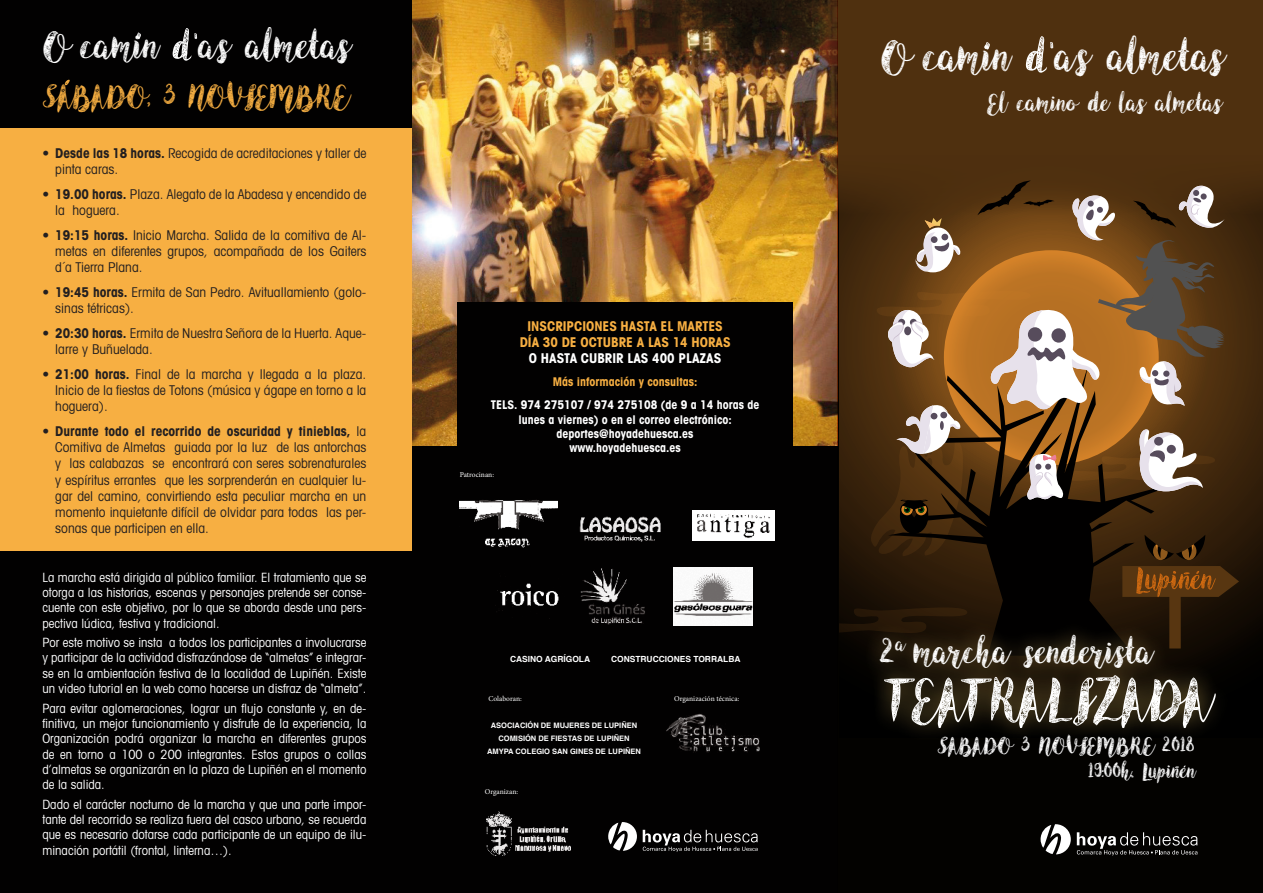
<style>
.page{position:relative;width:1263px;height:893px;background:#fff}
.page>*{position:absolute;margin:0;border:0;box-sizing:border-box;transform-origin:0 0}
.t1{font:54.75px "Angeline Vintage";color:#fff}
.t2{font:44.7px "Angeline Vintage";color:#fff}
.t3{font:40.05px "Angeline Vintage";color:#fff}
.t4{font:36.45px "Angeline Vintage";color:#fff}
.t5{font:30.6px "Angeline Vintage";color:#f7af42}
.t6{font:25.5px "Angeline Vintage";color:#fff}
.t7{font:21.9px "Angeline Vintage";color:#fff}
.t8{font:condensed 13.5px/16.2px "Avant Garde";color:#231f20}
.t9{font:700 condensed 13.5px/16.2px "Avant Garde";color:#f7af42;text-align:center}
.t10{font:700 condensed 13.5px "Avant Garde";color:#fff}
.t11{font:condensed 12.75px/15.3px "Avant Garde";color:#fff;text-align:justify}
.t12{font:700 condensed 12px/14.4px "Avant Garde";color:#fff;text-align:center}
.t13{font:700 condensed 12px "Avant Garde";color:#f7af42}
.t14{font:700 8.4px "Helvetica";color:#fff}
.t15{font:700 7.5px "Helvetica";color:#fff}
.t16{font:7.5px "Minion Pro";color:#fff}
.s1{font-weight:700}
</style>
<div class="page">
<div style="left:0;top:0;width:412px;height:893px;background:#f7af42"></div>
<div style="left:0;top:551px;width:412px;height:342px;background:#020101"></div>
<div style="left:0;top:0;width:412px;height:127px;background:#020101"></div>
<img style="left:412px;top:0;width:426px;height:446px">
<div style="left:412px;top:446px;width:426px;height:447px;background:#020101"></div>
<div style="left:457px;top:302px;width:336px;height:170px;background:#020101"></div>
<svg style="left:838px;top:0;width:425px;height:893px;background:#2c1a08"></svg>
<svg style="left:1077px;top:832px;width:120px;height:23px;background:#383736"></svg>
<svg style="left:1040px;top:824px;width:31px;height:30px"></svg>
<svg style="left:839px;top:180px;width:400px;height:468px;background:#654727"></svg>
<svg style="left:643px;top:830px;width:115px;height:22px"></svg>
<svg style="left:608px;top:822px;width:29px;height:29px"></svg>
<img style="left:487px;top:811px;width:83px;height:44px">
<img style="left:460px;top:499px;width:98px;height:49px">
<img style="left:580px;top:516px;width:81px;height:26px">
<img style="left:693px;top:511px;width:81px;height:29px">
<img style="left:497px;top:583px;width:62px;height:36px">
<img style="left:580px;top:568px;width:65px;height:57px">
<div style="left:671px;top:565px;width:83px;height:63px;background:linear-gradient(to right,#fafafa,#fafafa)"></div>
<img style="left:673px;top:567px;width:80px;height:58px">
<img style="left:666px;top:713px;width:94px;height:40px">
<div style="left:861px;top:617px;width:373px;height:128px;background:#f3c967;opacity:.5"></div>
<svg style="left:1175px;top:765px;width:10px;height:3px"></svg>
<svg style="left:65px;top:79px;width:5px;height:6px"></svg>
<svg style="left:173px;top:28px;width:24px;height:33px"></svg>
<svg style="left:136px;top:33px;width:5px;height:6px"></svg>
<svg style="left:1026px;top:36px;width:27px;height:37px"></svg>
<svg style="left:984px;top:42px;width:6px;height:8px"></svg>
<p class="t3" style="left:43px;top:20px;width:307px">O camin as almetas</p>
<p class="t2" style="left:881px;top:28px;width:343px">O camin as almetas</p>
<p class="t5" style="left:43px;top:76px;width:307px">SABADO, 3 NOVIEMBRE</p>
<p class="t8" style="left:55px;top:145px;width:313px;text-indent:-13px"><span class="s1">• Desde las 18 horas.</span> Recogida de acreditaciones y taller de pinta caras.</p>
<p class="t8" style="left:55px;top:186px;width:313px;text-indent:-13px"><span class="s1">• 19.00 horas.</span> Plaza. Alegato de la Abadesa y encendido de la hoguera.</p>
<p class="t8" style="left:55px;top:227px;width:313px;text-align:justify;text-indent:-13px"><span class="s1">• 19:15 horas.</span> Inicio Marcha. Salida de la comitiva de Al&shy;metas en diferentes grupos, acompañada de los Gaiters d´a Tierra Plana.</p>
<p class="t8" style="left:55px;top:284px;width:313px;text-indent:-13px"><span class="s1">• 19:45 horas.</span> Ermita de San Pedro. Avituallamiento (golo&shy;sinas tétricas).</p>
<p class="t8" style="left:55px;top:325px;width:313px;text-indent:-13px"><span class="s1">• 20:30 horas.</span> Ermita de Nuestra Señora de la Huerta. Aque&shy;larre y Buñuelada.</p>
<p class="t8" style="left:55px;top:366px;width:313px;text-align:justify;text-indent:-13px"><span class="s1">• 21:00 horas.</span> Final de la marcha y llegada a la plaza.<br>Inicio de la fiestas de Totons (música y ágape en torno a la hoguera).</p>
<p class="t8" style="left:55px;top:423px;width:313px;text-align:justify;text-indent:-13px"><span class="s1">• Durante todo el recorrido de oscuridad y tinieblas,</span> la Comitiva de Almetas guiada por la luz de las antorchas y las calabazas se encontrará con seres sobrenaturales y espíritus errantes que les sorprenderán en cualquier lu&shy;gar del camino, convirtiendo esta peculiar marcha en un momento inquietante difícil de olvidar para todas las per&shy;sonas que participen en ella.</p>
<p class="t11" style="left:43px;top:569px;width:325px">La marcha está dirigida al público familiar. El tratamiento que se otorga a las historias, escenas y personajes pretende ser conse&shy;cuente con este objetivo, por lo que se aborda desde una pers&shy;pectiva lúdica, festiva y tradicional.</p>
<p class="t11" style="left:43px;top:635px;width:325px">Por este motivo se insta a todos los participantes a involucrarse y participar de la actividad disfrazándose de “almetas” e integrar&shy;se en la ambientación festiva de la localidad de Lupiñén. Existe un video tutorial en la web como hacerse un disfraz de “almeta”.</p>
<p class="t11" style="left:43px;top:700px;width:325px">Para evitar aglomeraciones, lograr un flujo constante y, en de&shy;finitiva, un mejor funcionamiento y disfrute de la experiencia, la Organización podrá organizar la marcha en diferentes grupos de en torno a 100 o 200 integrantes. Estos grupos o collas d’almetas se organizarán en la plaza de Lupiñén en el momento de la salida.</p>
<p class="t11" style="left:43px;top:796px;width:325px">Dado el carácter nocturno de la marcha y que una parte impor&shy;tante del recorrido se realiza fuera del casco urbano, se recuerda que es necesario dotarse cada participante de un equipo de ilu&shy;minación portátil (frontal, linterna…).</p>
<p class="t9" style="left:520px;top:318px;width:212px">INSCRIPCIONES HASTA EL MARTES<br>DÍA 30 DE OCTUBRE A LAS 14 HORAS</p>
<p class="t10" style="left:529px;top:350px;width:194px">O HASTA CUBRIR LAS 400 PLAZAS</p>
<p class="t13" style="left:553px;top:374px;width:146px">Más información y consultas:</p>
<p class="t12" style="left:491px;top:397px;width:270px">TELS. 974 275107 / 974 275108 (de 9 a 14 horas de lunes a viernes) o en el correo electrónico: deportes@hoyadehuesca.es</p>
<p class="t12" style="left:569px;top:440px;width:113px">www.hoyadehuesca.es</p>
<p class="t16" style="left:460px;top:470px;width:36px">Patrocinan:</p>
<p class="t14" style="left:510px;top:652px;width:82px">CASINO AGRÍGOLA</p>
<p class="t14" style="left:611px;top:652px;width:131px">CONSTRUCCIONES TORRALBA</p>
<p class="t16" style="left:488px;top:694px;width:35px">Colaboran:</p>
<p class="t16" style="left:674px;top:694px;width:67px">Organización técnica:</p>
<p class="t15" style="left:491px;top:720px;width:148px">ASOCIACIÓN DE MUJERES DE LUPIÑEN</p>
<p class="t15" style="left:498px;top:732px;width:133px">COMISIÓN DE FIESTAS DE LUPIÑEN</p>
<p class="t15" style="left:487px;top:745px;width:155px">AMYPA COLEGIO SAN GINES DE LUPIÑEN</p>
<p class="t16" style="left:485px;top:786px;width:35px">Organizan:</p>
<p class="t6" style="left:986px;top:86px;width:236px">El camino de las almetas</p>
<p class="t4" style="left:879px;top:628px;width:274px">2<sup>a</sup> marcha senderista</p>
<p class="t1" style="left:879px;top:662px;width:331px">TEATRALIZADA</p>
<p class="t7" style="left:937px;top:730px;width:258px">SABADO 3 NOVIEMBRE 2018</p>
<p class="t7" style="left:1088px;top:757px;width:108px">19:00h. Lupinen</p>
</div>
